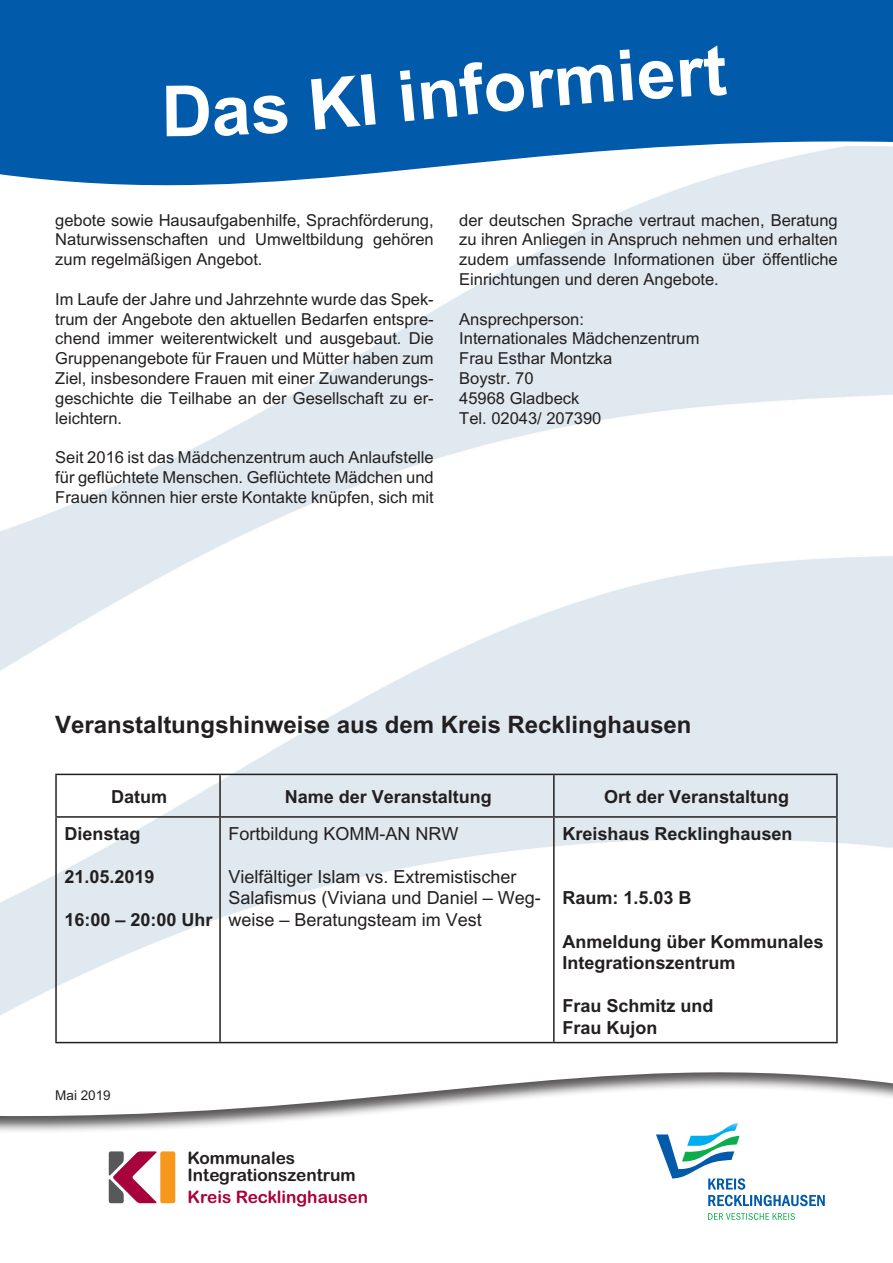
<style>
.page{position:relative;width:893px;height:1263px;background:#fff}
.page>*{position:absolute;margin:0;border:0;box-sizing:border-box;transform-origin:0 0}
.t1{font:700 70.5px "Arial";color:#fff}
.t2{font:700 24px "Arial";color:#231f20}
.t3{font:700 18px/21.6px "Arial";color:#231f20}
.t4{font:18px/21.6px "Arial";color:#231f20}
.t5{font:17.25px/16.8px "Arial Rounded MT Bold";color:#231f20}
.t6{font:17.25px "Arial Rounded MT Bold";color:#a7023c}
.t7{font:16.5px/19.8px "Arial";color:#231f20;text-align:justify}
.t8{font:13.5px "Arial";color:#231f20}
</style>
<div class="page">
<div style="left:0;top:1070px;width:893px;height:193px;background:#231f20;opacity:.75"></div>
<div style="left:642px;top:1120px;width:207px;height:116px;background:#fff"></div>
<svg style="left:708px;top:1213px;width:87px;height:7px"></svg>
<svg style="left:656px;top:1123px;width:169px;height:83px"></svg>
<div style="left:160px;top:1151px;width:15px;height:52px;background:#f7981d;border-radius:2px"></div>
<svg style="left:109px;top:1151px;width:48px;height:52px"></svg>
<svg style="left:0;top:0;width:893px;height:217px"></svg>
<hr style="left:55px;top:774px;width:165px;height:1px;background:#231f20">
<hr style="left:55px;top:775px;width:2px;height:41px;background:#231f20">
<hr style="left:220px;top:774px;width:334px;height:1px;background:#231f20">
<hr style="left:219px;top:775px;width:2px;height:41px;background:#231f20">
<hr style="left:554px;top:774px;width:284px;height:1px;background:#231f20">
<hr style="left:553px;top:775px;width:2px;height:41px;background:#231f20">
<hr style="left:836px;top:775px;width:2px;height:41px;background:#231f20">
<hr style="left:55px;top:816px;width:165px;height:2px;background:#231f20">
<hr style="left:55px;top:818px;width:2px;height:224px;background:#231f20">
<hr style="left:220px;top:816px;width:334px;height:2px;background:#231f20">
<hr style="left:219px;top:818px;width:2px;height:224px;background:#231f20">
<hr style="left:554px;top:816px;width:284px;height:2px;background:#231f20">
<hr style="left:553px;top:818px;width:2px;height:224px;background:#231f20">
<hr style="left:836px;top:818px;width:2px;height:224px;background:#231f20">
<hr style="left:55px;top:1042px;width:165px;height:1px;background:#231f20">
<hr style="left:220px;top:1042px;width:334px;height:1px;background:#231f20">
<hr style="left:554px;top:1042px;width:284px;height:1px;background:#231f20">
<div style="left:166px;top:85px;width:122px;height:51px;background:#015aaa"></div>
<div style="left:311px;top:75px;width:50px;height:55px;background:#015aaa"></div>
<div style="left:530px;top:64px;width:84px;height:44px;background:#015aaa"></div>
<div style="left:620px;top:49px;width:54px;height:51px;background:#015aaa"></div>
<div style="left:680px;top:45px;width:47px;height:52px;background:#015aaa"></div>
<h1 class="t1" style="left:354px;top:60px;width:170px;rotate:-6deg">I info</h1>
<p class="t7" style="left:55px;top:210px;width:380px">gebote sowie Hausaufgabenhilfe, Sprachförderung, Naturwissenschaften und Umweltbildung gehören zum regelmäßigen Angebot.</p>
<p class="t7" style="left:55px;top:289px;width:380px">Im Laufe der Jahre und Jahrzehnte wurde das Spek&shy;trum der Angebote den aktuellen Bedarfen entspre&shy;chend immer weiterentwickelt und ausgebaut. Die Gruppenangebote für Frauen und Mütter haben zum Ziel, insbesondere Frauen mit einer Zuwanderungs&shy;geschichte die Teilhabe an der Gesellschaft zu er&shy;leichtern.</p>
<p class="t7" style="left:55px;top:447px;width:380px">Seit 2016 ist das Mädchenzentrum auch Anlaufstelle für geflüchtete Menschen. Geflüchtete Mädchen und Frauen können hier erste Kontakte knüpfen, sich mit</p>
<p class="t7" style="left:459px;top:210px;width:380px">der deutschen Sprache vertraut machen, Beratung zu ihren Anliegen in Anspruch nehmen und erhalten zudem umfassende Informationen über öffentliche Einrichtungen und deren Angebote.</p>
<p class="t7" style="left:459px;top:309px;width:242px;text-align:left">Ansprechperson:<br>Internationales Mädchenzentrum<br>Frau Esthar Montzka<br>Boystr. 70<br>45968 Gladbeck<br>Tel. 02043/ 207390</p>
<h2 class="t2" style="left:55px;top:710px;width:638px">Veranstaltungshinweise aus dem Kreis Recklinghausen</h2>
<p class="t3" style="left:111px;top:785px;width:57px">Datum</p>
<p class="t3" style="left:285px;top:785px;width:209px">Name der Veranstaltung</p>
<p class="t3" style="left:604px;top:785px;width:187px">Ort der Veranstaltung</p>
<p class="t3" style="left:65px;top:822px;width:78px">Dienstag</p>
<p class="t3" style="left:65px;top:865px;width:92px">21.05.2019</p>
<p class="t3" style="left:65px;top:909px;width:150px">16:00 – 20:00 Uhr</p>
<p class="t4" style="left:229px;top:822px;width:232px">Fortbildung KOMM-AN NRW</p>
<p class="t4" style="left:229px;top:865px;width:314px">Vielfältiger Islam vs. Extremistischer<br>Salafismus (Viviana und Daniel – Weg&shy;weise – Beratungsteam im Vest</p>
<p class="t3" style="left:562px;top:822px;width:232px">Kreishaus Recklinghausen</p>
<p class="t3" style="left:562px;top:887px;width:131px">Raum: 1.5.03 B</p>
<p class="t3" style="left:562px;top:930px;width:263px">Anmeldung über Kommunales<br>Integrationszentrum</p>
<p class="t3" style="left:562px;top:995px;width:153px">Frau Schmitz und<br>Frau Kujon</p>
<p class="t8" style="left:55px;top:1088px;width:57px">Mai 2019</p>
<p class="t5" style="left:187px;top:1149px;width:170px">Kommunales<br>Integrationszentrum</p>
<p class="t6" style="left:187px;top:1187px;width:182px">Kreis Recklinghausen</p>
</div>
